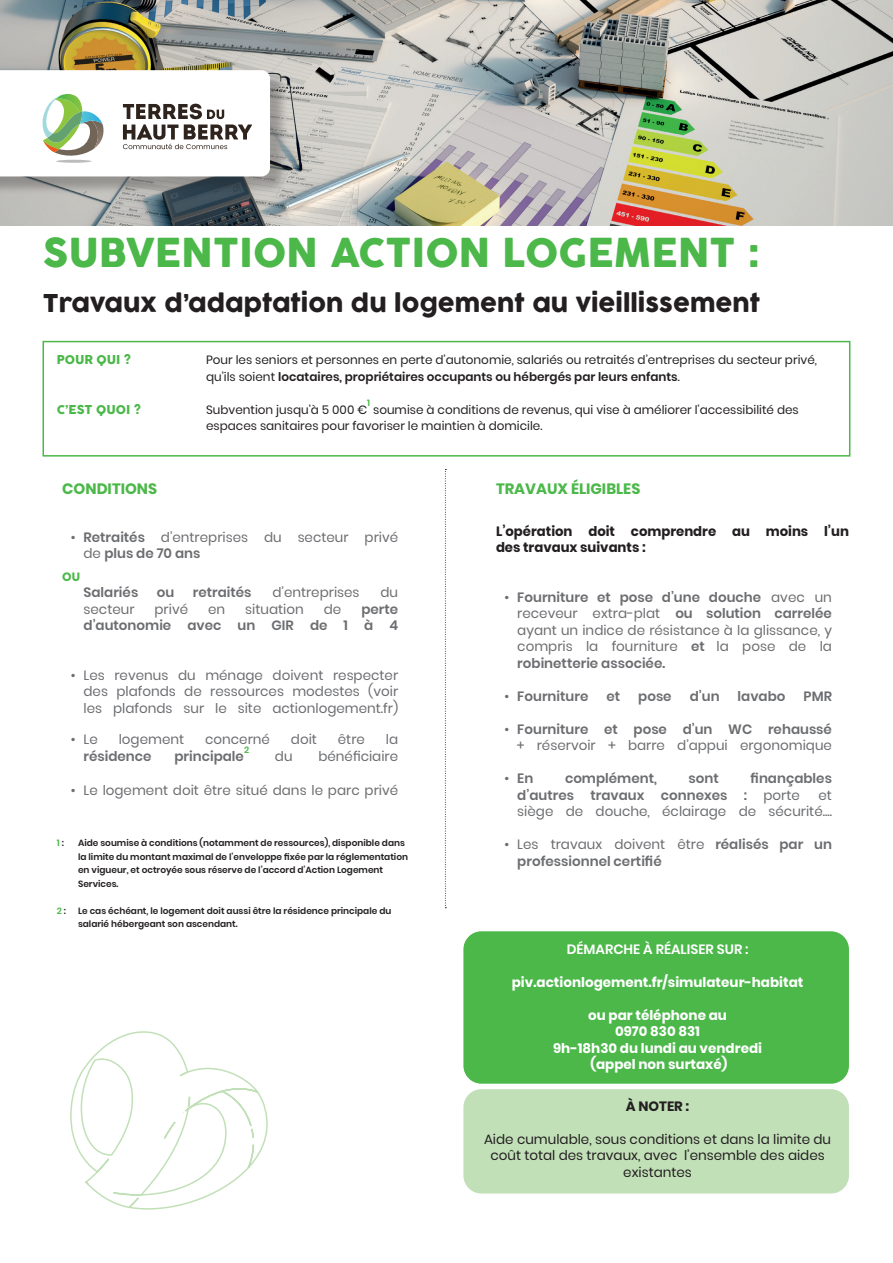
<style>
.page{position:relative;width:893px;height:1263px;background:#fff}
.page>*{position:absolute;margin:0;border:0;box-sizing:border-box;transform-origin:0 0}
.t1{font:39px "COCOGOOSE";color:#4bb849}
.t2{font:24px "COCOGOOSE";color:#231f20}
.t3{font:700 15px "Poppins";color:#4bb849}
.t4{font:13.5px/16.5px "Poppins";color:#6c6d70;text-align:justify}
.t5{font:600 13.5px/16.5px "Poppins";color:#6c6d70}
.t6{font:700 13.5px/16.5px "Poppins";color:#fff;text-align:center}
.t7{font:13.5px/16.5px "Poppins";color:#231f20;text-align:center}
.t8{font:700 13.5px/16.5px "Poppins";color:#231f20}
.t9{font:600 13.5px "Poppins";color:#fff}
.t10{font:12px/16.5px "Poppins";color:#231f20}
.t11{font:12px "COCOGOOSE";color:#4bb849}
.t12{font:700 12px "Poppins";color:#4bb849}
.t13{font:600 9px/13.5px "Poppins";color:#231f20}
.t14{font:600 9px "Poppins";color:#4bb849}
.s1{font-weight:600}
.s2{color:#231f20}
.s3{font-weight:400}
</style>
<div class="page">
<svg style="left:70px;top:1031px;width:198px;height:179px"></svg>
<div style="left:463px;top:1089px;width:386px;height:104px;background:#c2e0b8;border-radius:18px"></div>
<div style="left:43px;top:341px;width:807px;height:116px;border:2px solid #4bb849"></div>
<img style="left:0;top:0;width:893px;height:225px">
<div style="left:0;top:72px;width:289px;height:123px;background:#231f20;opacity:.3"></div>
<svg style="left:0;top:70px;width:270px;height:106px"></svg>
<hr style="left:56px;top:160px;width:35px;height:3px;background:#231f20;border-radius:50%">
<svg style="left:445px;top:469px;width:1px;height:439px"></svg>
<div style="left:463px;top:931px;width:386px;height:153px;background:#4bb849;border-radius:18px"></div>
<h1 class="t1" style="left:43px;top:223px;width:718px">SUBVENTION ACTION LOGEMENT :</h1>
<h2 class="t2" style="left:43px;top:285px;width:719px">Travaux d’adaptation du logement au vieillissement</h2>
<p class="t11" style="left:57px;top:351px;width:76px">POUR QUI ?</p>
<p class="t10" style="left:206px;top:352px;width:612px">Pour les seniors et personnes en perte d’autonomie, salariés ou retraités d’entreprises du secteur privé, qu’ils soient <span class="s1">locataires, propriétaires occupants ou hébergés par leurs enfants</span>.</p>
<p class="t11" style="left:57px;top:400px;width:86px">C’EST QUOI ?</p>
<p class="t10" style="left:206px;top:401px;width:163px">Subvention jusqu’à 5 000 €</p>
<p class="t14" style="left:367px;top:398px;width:4px">1</p>
<p class="t10" style="left:206px;top:401px;width:594px;text-indent:167px">soumise à conditions de revenus, qui vise à améliorer l’accessibilité des espaces sanitaires pour favoriser le maintien à domicile.</p>
<p class="t3" style="left:62px;top:480px;width:96px">CONDITIONS</p>
<p class="t4" style="left:84px;top:529px;width:316px;text-indent:-13px">• <span class="s1">Retraités</span> d’entreprises du secteur privé de <span class="s1">plus de 70 ans</span></p>
<p class="t12" style="left:62px;top:570px;width:19px">OU</p>
<p class="t5" style="left:84px;top:584px;width:56px">Salariés</p>
<p class="t5" style="left:157px;top:584px;width:19px">ou</p>
<p class="t5" style="left:193px;top:584px;width:60px">retraités</p>
<p class="t4" style="left:272px;top:584px;width:89px">d’entreprises</p>
<p class="t4" style="left:381px;top:584px;width:19px">du</p>
<p class="t4" style="left:84px;top:601px;width:52px">secteur</p>
<p class="t4" style="left:155px;top:601px;width:35px">privé</p>
<p class="t4" style="left:208px;top:601px;width:19px">en</p>
<p class="t4" style="left:245px;top:601px;width:60px">situation</p>
<p class="t4" style="left:324px;top:601px;width:19px">de</p>
<p class="t5" style="left:84px;top:601px;width:316px;text-align:right">perte<br>d’autonomie avec un GIR de 1 à 4</p>
<p class="t4" style="left:84px;top:667px;width:316px;text-indent:-13px">• Les revenus du ménage doivent respecter des plafonds de ressources modestes (voir les plafonds sur le site actionlogement.fr)</p>
<p class="t4" style="left:71px;top:731px;width:29px">• Le</p>
<p class="t4" style="left:119px;top:731px;width:67px">logement</p>
<p class="t4" style="left:205px;top:731px;width:66px">concerné</p>
<p class="t4" style="left:291px;top:731px;width:28px">doit</p>
<p class="t4" style="left:338px;top:731px;width:29px">être</p>
<p class="t4" style="left:386px;top:731px;width:14px">la</p>
<p class="t5" style="left:84px;top:748px;width:70px">résidence</p>
<p class="t5" style="left:174px;top:748px;width:71px">principale</p>
<p class="t14" style="left:244px;top:745px;width:7px">2</p>
<p class="t4" style="left:275px;top:748px;width:19px">du</p>
<p class="t4" style="left:318px;top:748px;width:81px">bénéficiaire</p>
<p class="t4" style="left:71px;top:782px;width:329px">• Le logement doit être situé dans le parc privé</p>
<p class="t14" style="left:57px;top:838px;width:9px">1 <span class="s2">:</span></p>
<p class="t13" style="left:78px;top:836px;width:332px">Aide soumise à conditions (notamment de ressources), disponible dans la limite du montant maximal de l’enveloppe fixée par la réglementation en vigueur, et octroyée sous réserve de l’accord d’Action Logement Services.</p>
<p class="t14" style="left:57px;top:905px;width:11px">2 <span class="s2">:</span></p>
<p class="t13" style="left:78px;top:904px;width:315px">Le cas échéant, le logement doit aussi être la résidence principale du salarié hébergeant son ascendant.</p>
<p class="t3" style="left:496px;top:480px;width:146px">TRAVAUX ÉLIGIBLES</p>
<p class="t8" style="left:496px;top:523px;width:354px">L’opération doit comprendre au moins l’un des travaux suivants :</p>
<p class="t4" style="left:517px;top:589px;width:316px;text-indent:-13px">• <span class="s1">Fourniture et pose d’une douche</span> avec un receveur extra-plat <span class="s1">ou solution carrelée </span>ayant un indice de résistance à la glissance, y compris la fourniture <span class="s1">et</span> la pose de la <span class="s1">robinetterie associée.</span></p>
<p class="t5" style="left:504px;top:688px;width:85px"><span class="s3">•</span> Fourniture</p>
<p class="t5" style="left:606px;top:688px;width:15px">et</p>
<p class="t5" style="left:638px;top:688px;width:35px">pose</p>
<p class="t5" style="left:690px;top:688px;width:31px">d’un</p>
<p class="t5" style="left:738px;top:688px;width:49px">lavabo</p>
<p class="t5" style="left:803px;top:688px;width:30px">PMR</p>
<p class="t4" style="left:504px;top:721px;width:329px;text-align:right">• <span class="s1">Fourniture et pose d’un WC rehaussé </span>+ réservoir + barre d’appui ergonomique</p>
<p class="t5" style="left:504px;top:770px;width:30px"><span class="s3">•</span> En</p>
<p class="t5" style="left:565px;top:770px;width:93px">complément,</p>
<p class="t5" style="left:689px;top:770px;width:32px">sont</p>
<p class="t5" style="left:517px;top:770px;width:316px;text-indent:233px">finançables d’autres travaux connexes : <span class="s3">porte</span></p>
<p class="t4" style="left:517px;top:787px;width:316px;text-align:right">et<br>siège de douche, éclairage de sécurité....</p>
<p class="t5" style="left:517px;top:836px;width:316px;text-indent:-13px"><span class="s3">• Les travaux doivent être</span> réalisés par un professionnel certifié</p>
<p class="t9" style="left:567px;top:941px;width:183px">DÉMARCHE À RÉALISER SUR :</p>
<p class="t6" style="left:512px;top:974px;width:293px">piv.actionlogement.fr/simulateur-habitat</p>
<p class="t6" style="left:553px;top:1007px;width:210px">ou par téléphone au<br>0970 830 831<br>9h-18h30 du lundi au vendredi (appel non surtaxé)</p>
<p class="t8" style="left:626px;top:1098px;width:65px">À NOTER :</p>
<p class="t7" style="left:484px;top:1131px;width:349px">Aide cumulable, sous conditions et dans la limite du coût total des travaux, avec l’ensemble des aides existantes</p>
</div>
